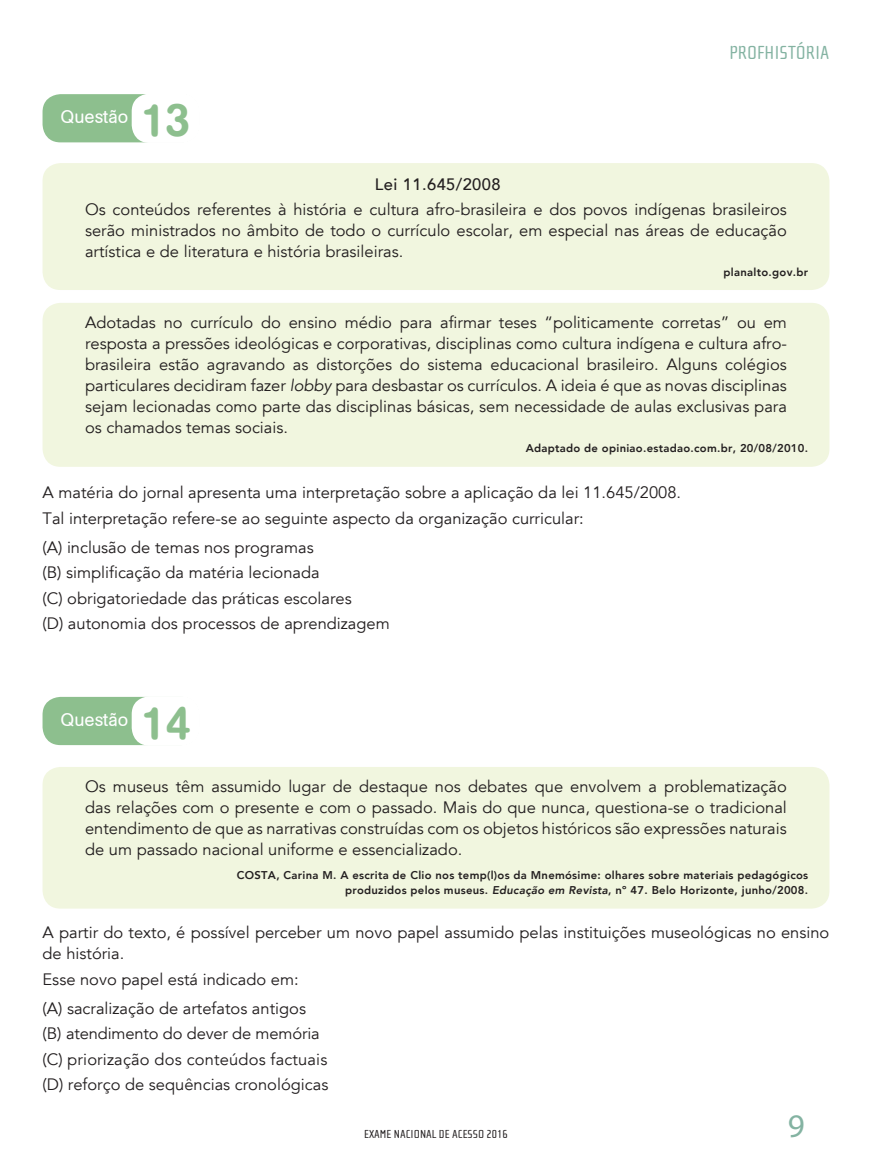
<style>
.page{position:relative;width:872px;height:1170px;background:#fff}
.page>*{position:absolute;margin:0;border:0;box-sizing:border-box;transform-origin:0 0}
.t1{font:500 45px "AG Book Rounded";color:#8dbf8e}
.t2{font:33px "Myriad Pro";color:#84b3a2}
.t3{font:19.5px "Cholla Sans";color:#84b3a2}
.t4{font:18px "AG Book Rounded";color:#fff}
.t5{font:16.5px/21px "Avenir";color:#231f20}
.t6{font:500 16.5px "Avenir";letter-spacing:.025em;color:#231f20}
.t7{font:12px "Cholla Sans";color:#231f20}
.t8{font:800 11.25px/15px "Avenir";letter-spacing:.025em;color:#231f20;text-align:right}
.s1{font-style:italic}
</style>
<div class="page">
<div style="left:43px;top:94px;width:156px;height:48px;background:#8dbf8e;border-radius:18px"></div>
<div style="left:132px;top:94px;width:67px;height:49px;background:#fff;border-radius:18px"></div>
<div style="left:43px;top:163px;width:786px;height:127px;background:#f1f6df;border-radius:18px"></div>
<div style="left:43px;top:303px;width:786px;height:164px;background:#f1f6df;border-radius:18px"></div>
<div style="left:43px;top:766px;width:786px;height:142px;background:#f1f6df;border-radius:18px"></div>
<div style="left:43px;top:696px;width:156px;height:49px;background:#8dbf8e;border-radius:18px"></div>
<div style="left:132px;top:696px;width:67px;height:49px;background:#fff;border-radius:18px"></div>
<p class="t4" style="left:61px;top:107px;width:69px">Questão</p>
<h1 class="t1" style="left:140px;top:94px;width:52px">13</h1>
<p class="t6" style="left:375px;top:175px;width:127px">Lei 11.645/2008</p>
<p class="t3" style="left:729px;top:42px;width:101px">PROFHISTÓRIA</p>
<p class="t5" style="left:85px;top:199px;width:703px;text-align:justify">Os conteúdos referentes à história e cultura afro-brasileira e dos povos indígenas brasileiros serão ministrados no âmbito de todo o currículo escolar, em especial nas áreas de educação artística e de literatura e história brasileiras.</p>
<p class="t8" style="left:723px;top:265px;width:86px">planalto.gov.br</p>
<p class="t5" style="left:85px;top:312px;width:703px;text-align:justify">Adotadas no currículo do ensino médio para afirmar teses “politicamente corretas” ou em resposta a pressões ideológicas e corporativas, disciplinas como cultura indígena e cultura afro&shy;brasileira estão agravando as distorções do sistema educacional brasileiro. Alguns colégios particulares decidiram fazer <span class="s1">lobby</span> para desbastar os currículos. A ideia é que as novas disciplinas sejam lecionadas como parte das disciplinas básicas, sem necessidade de aulas exclusivas para os chamados temas sociais.</p>
<p class="t8" style="left:525px;top:441px;width:284px">Adaptado de opiniao.estadao.com.br, 20/08/2010.</p>
<p class="t5" style="left:43px;top:480px;width:640px;line-height:25.2px">A matéria do jornal apresenta uma interpretação sobre a aplicação da lei 11.645/2008.<br>Tal interpretação refere-se ao seguinte aspecto da organização curricular:</p>
<p class="t5" style="left:43px;top:535px;width:349px;line-height:25.2px">(A) inclusão de temas nos programas<br>(B) simplificação da matéria lecionada<br>(C) obrigatoriedade das práticas escolares<br>(D) autonomia dos processos de aprendizagem</p>
<p class="t4" style="left:61px;top:709px;width:69px">Questão</p>
<h1 class="t1" style="left:140px;top:696px;width:52px">14</h1>
<p class="t5" style="left:85px;top:776px;width:703px;text-align:justify">Os museus têm assumido lugar de destaque nos debates que envolvem a problematização das relações com o presente e com o passado. Mais do que nunca, questiona-se o tradicional entendimento de que as narrativas construídas com os objetos históricos são expressões naturais de um passado nacional uniforme e essencializado.</p>
<p class="t8" style="left:237px;top:867px;width:573px">COSTA, Carina M. A escrita de Clio nos temp(l)os da Mnemósime: olhares sobre materiais pedagógicos produzidos pelos museus. <span class="s1">Educação em Revista</span>, nº 47. Belo Horizonte, junho/2008.</p>
<p class="t5" style="left:43px;top:922px;width:788px">A partir do texto, é possível perceber um novo papel assumido pelas instituições museológicas no ensino de história.</p>
<p class="t5" style="left:43px;top:964px;width:265px;line-height:29.5px">Esse novo papel está indicado em: (A) sacralização de artefatos antigos</p>
<p class="t5" style="left:43px;top:1021px;width:287px;line-height:25.2px">(B) atendimento do dever de memória (C) priorização dos conteúdos factuais (D) reforço de sequências cronológicas</p>
<p class="t7" style="left:364px;top:1126px;width:145px">EXAME NACIONAL DE ACESSO 2016</p>
<h2 class="t2" style="left:788px;top:1105px;width:18px">9</h2>
</div>
